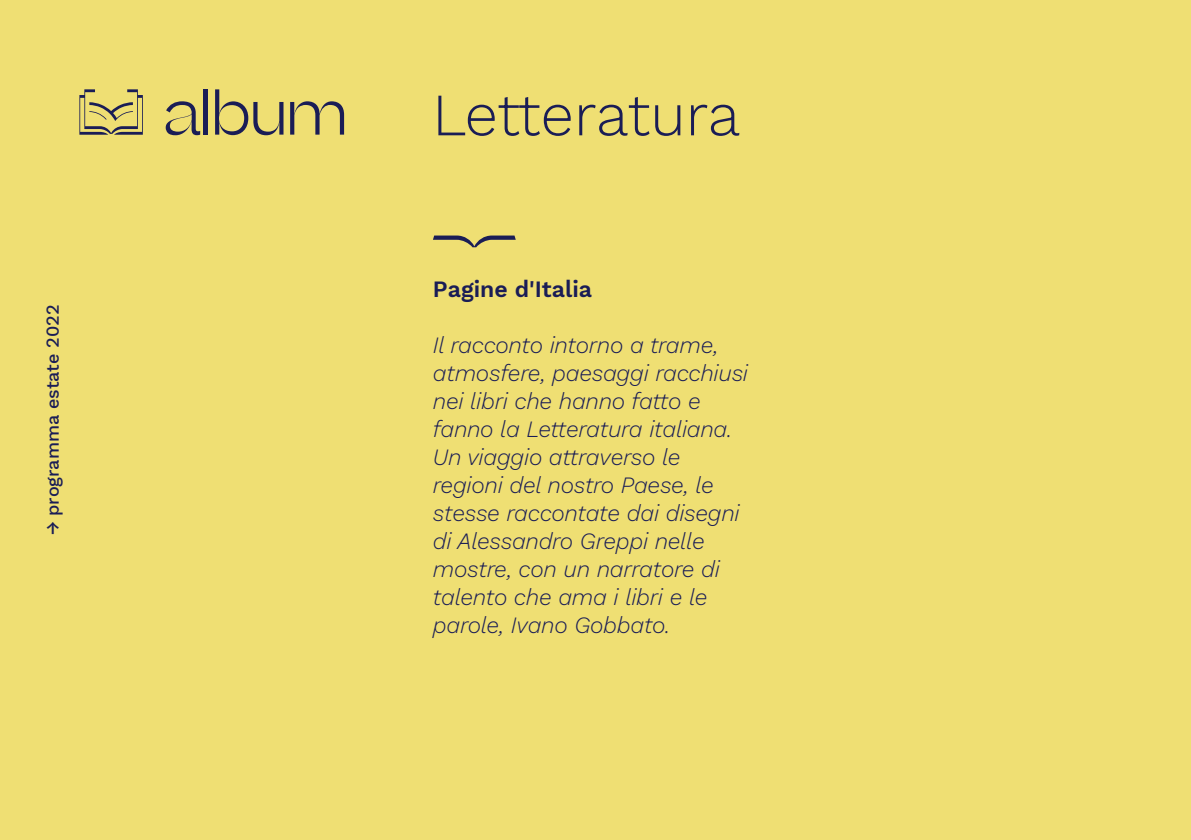
<style>
.page{position:relative;width:1191px;height:840px;background:#fff}
.page>*{position:absolute;margin:0;border:0;box-sizing:border-box;transform-origin:0 0}
.t1{font:300 60px "Work Sans";letter-spacing:-.01em;color:#1a1d56}
.t2{font:italic 300 23px/28px "Work Sans";letter-spacing:-.01em;color:#1a1d56}
.t3{font:600 23px "Work Sans";color:#1a1d56}
.t4{font:500 18px "Work Sans";color:#1a1d56}
</style>
<div class="page">
<div style="left:0;top:0;width:1191px;height:839px;background:#efdf73"></div>
<svg style="left:433px;top:235px;width:83px;height:12px"></svg>
<svg style="left:166px;top:101px;width:34px;height:34px"></svg>
<hr style="left:204px;top:89px;width:4px;height:45px;background:#1a1d56">
<svg style="left:215px;top:89px;width:68px;height:46px"></svg>
<svg style="left:290px;top:101px;width:54px;height:33px"></svg>
<svg style="left:79px;top:89px;width:64px;height:46px"></svg>
<p class="t4" style="left:39px;top:535px;width:232px;rotate:-90deg">→ programma estate 2022</p>
<h1 class="t1" style="left:432px;top:69px;width:309px">Letteratura</h1>
<p class="t3" style="left:433px;top:271px;width:161px">Pagine d'Italia</p>
<p class="t2" style="left:433px;top:329px;width:317px">Il racconto intorno a trame, atmosfere, paesaggi racchiusi nei libri che hanno fatto e fanno la Letteratura italiana.<br>Un viaggio attraverso le regioni del nostro Paese, le stesse raccontate dai disegni di Alessandro Greppi nelle mostre, con un narratore di talento che ama i libri e le parole, Ivano Gobbato.</p>
</div>
